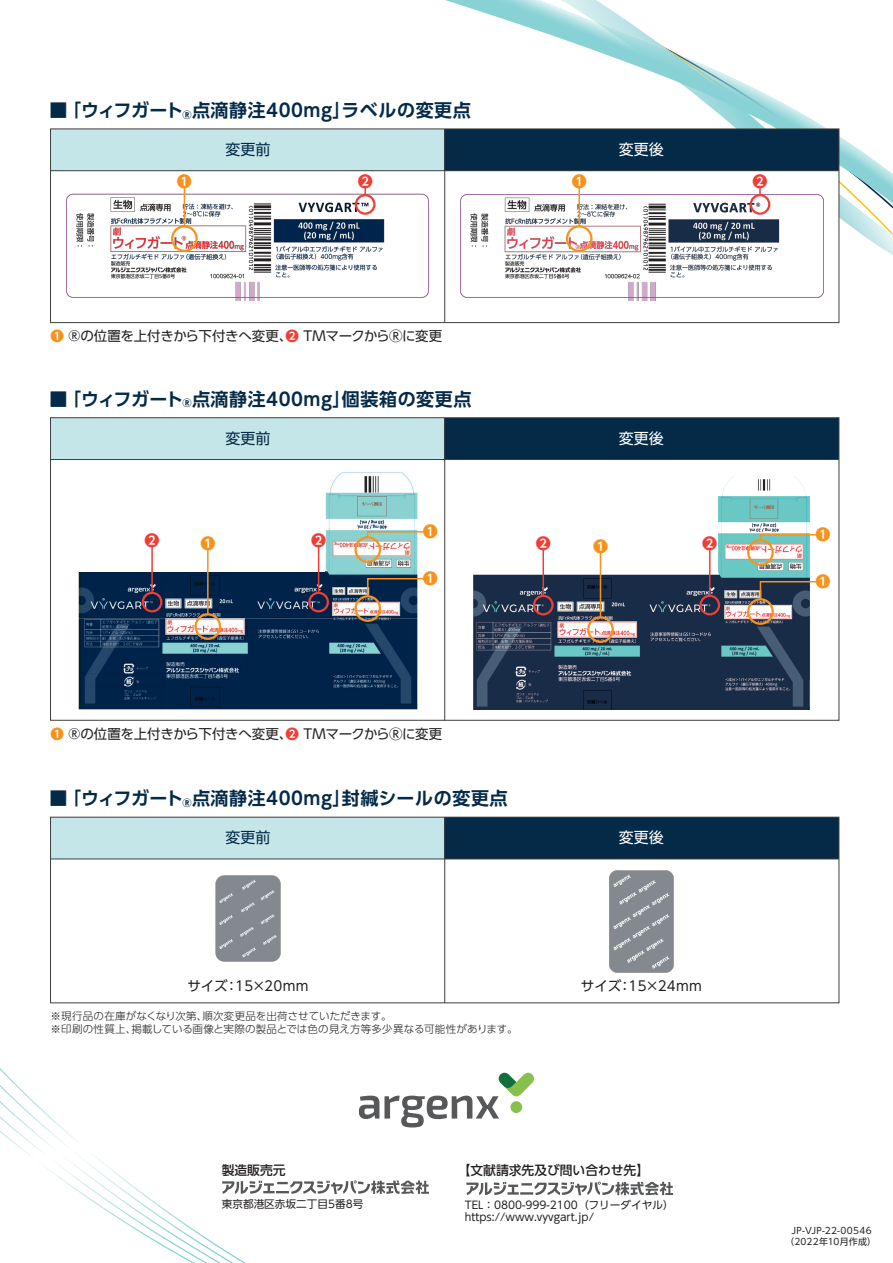
<style>
.page{position:relative;width:893px;height:1263px;background:#fff}
.page>*{position:absolute;margin:0;border:0;box-sizing:border-box;transform-origin:0 0}
.t1{font:700 18px "UD Shin Go Pr 6 N De";letter-spacing:.03em;color:#042a48}
.t2{font:15px "UD Shin Go Pr 6 N";color:#042a48}
.t3{font:15px "UD Shin Go Pr 6 N";color:#fff}
.t4{font:700 15px "UD Shin Go Pr 6 N De";color:#f7931d}
.t5{font:700 15px "UD Shin Go Pr 6 N De";color:#ee3e35}
.t6{font:13.5px "UD Shin Go Pr 6 N";letter-spacing:-.015em;color:#231f20}
.t7{font:13.5px "UD Shin Go Pr 6 N";letter-spacing:.025em;color:#231f20}
.t8{font:500 12.75px "UD Shin Go Pro";color:#231f20}
.t9{font:10.65px/12.8px "UD Shin Go Pro";color:#231f20}
.t10{font:300 10.5px/13.5px "UD Shin Go Pr 6 N";letter-spacing:.015em;color:#231f20}
.t11{font:9px/10.8px "UD Shin Go Pro";letter-spacing:.03em;color:#231f20;text-align:center}
.s1{font-family:"UD Shin Go Pr 6 N De";font-weight:700;color:#f7931d}
.s2{font-family:"UD Shin Go Pr 6 N De";font-weight:700;color:#ee3e35}
</style>
<div class="page">
<svg style="left:50px;top:0;width:843px;height:324px"></svg>
<img style="left:473px;top:476px;width:337px;height:233px">
<div style="left:51px;top:129px;width:788px;height:194px;background:#fff"></div>
<div style="left:51px;top:129px;width:394px;height:42px;background:#c4e6e9"></div>
<div style="left:445px;top:129px;width:394px;height:42px;background:#042a48"></div>
<hr style="left:444px;top:129px;width:1px;height:194px;background:#3e3e3f">
<div style="left:50px;top:129px;width:789px;height:194px;border:1px solid #3e3e3f"></div>
<hr style="left:51px;top:170px;width:788px;height:1px;background:#3e3e3f">
<img style="left:66px;top:187px;width:363px;height:114px">
<img style="left:461px;top:195px;width:362px;height:106px">
<div style="left:355px;top:194px;width:21px;height:21px;border:2px solid #ee3e35;border-radius:50%"></div>
<div style="left:171px;top:225px;width:27px;height:27px;border:2px solid #f7931d;border-radius:50%"></div>
<div style="left:51px;top:418px;width:394px;height:41px;background:#c4e6e9"></div>
<div style="left:445px;top:418px;width:394px;height:41px;background:#042a48"></div>
<hr style="left:444px;top:418px;width:1px;height:303px;background:#3e3e3f">
<hr style="left:51px;top:459px;width:788px;height:1px;background:#3e3e3f">
<div style="left:51px;top:817px;width:394px;height:42px;background:#c4e6e9"></div>
<div style="left:445px;top:817px;width:394px;height:42px;background:#042a48"></div>
<hr style="left:444px;top:817px;width:1px;height:186px;background:#3e3e3f">
<div style="left:50px;top:817px;width:789px;height:186px;border:1px solid #3e3e3f"></div>
<hr style="left:51px;top:859px;width:788px;height:1px;background:#3e3e3f">
<img style="left:79px;top:472px;width:338px;height:237px">
<div style="left:194px;top:613px;width:27px;height:27px;border:2px solid #f7931d;border-radius:50%"></div>
<div style="left:354px;top:595px;width:27px;height:27px;border:2px solid #f7931d;border-radius:50%"></div>
<div style="left:354px;top:536px;width:27px;height:27px;border:2px solid #f7931d;border-radius:50%"></div>
<div style="left:142px;top:592px;width:20px;height:20px;border:2px solid #ee3e35;border-radius:50%"></div>
<div style="left:308px;top:592px;width:21px;height:20px;border:2px solid #ee3e35;border-radius:50%"></div>
<img style="left:215px;top:875px;width:66px;height:87px">
<img style="left:610px;top:870px;width:63px;height:102px">
<hr style="left:184px;top:187px;width:1px;height:39px;background:#f7931d">
<svg style="left:364px;top:187px;width:2px;height:8px"></svg>
<svg style="left:366px;top:577px;width:60px;height:21px"></svg>
<svg style="left:366px;top:530px;width:60px;height:9px"></svg>
<div style="left:747px;top:539px;width:27px;height:27px;border:2px solid #f7931d;border-radius:50%"></div>
<svg style="left:759px;top:533px;width:60px;height:9px"></svg>
<div style="left:750px;top:194px;width:20px;height:21px;border:2px solid #ee3e35;border-radius:50%"></div>
<div style="left:566px;top:225px;width:27px;height:27px;border:2px solid #f7931d;border-radius:50%"></div>
<hr style="left:578px;top:187px;width:2px;height:39px;background:#f7931d">
<svg style="left:759px;top:187px;width:2px;height:8px"></svg>
<div style="left:587px;top:616px;width:27px;height:27px;border:2px solid #f7931d;border-radius:50%"></div>
<div style="left:747px;top:598px;width:27px;height:27px;border:2px solid #f7931d;border-radius:50%"></div>
<div style="left:533px;top:595px;width:21px;height:20px;border:2px solid #ee3e35;border-radius:50%"></div>
<div style="left:699px;top:595px;width:21px;height:20px;border:2px solid #ee3e35;border-radius:50%"></div>
<hr style="left:600px;top:552px;width:1px;height:65px;background:#f7931d">
<svg style="left:759px;top:580px;width:60px;height:21px"></svg>
<hr style="left:542px;top:549px;width:2px;height:46px;background:#ee3e35">
<hr style="left:709px;top:549px;width:1px;height:46px;background:#ee3e35">
<div style="left:80px;top:527px;width:245px;height:44px;background:#fff"></div>
<hr style="left:207px;top:549px;width:2px;height:65px;background:#f7931d">
<hr style="left:151px;top:546px;width:2px;height:46px;background:#ee3e35">
<hr style="left:318px;top:546px;width:1px;height:48px;background:#ee3e35">
<div style="left:537px;top:537px;width:13px;height:13px;background:#fff;border-radius:50%"></div>
<div style="left:703px;top:537px;width:13px;height:13px;background:#fff;border-radius:50%"></div>
<svg style="left:0;top:1073px;width:673px;height:190px"></svg>
<p class="t1" style="left:49px;top:96px;width:423px">■「ウィフガート<sub>®</sub>点滴静注400mg」ラベルの変更点</p>
<p class="t4" style="left:177px;top:169px;width:16px">❶</p>
<p class="t2" style="left:225px;top:137px;width:46px">変更前</p>
<p class="t5" style="left:358px;top:169px;width:16px">❷</p>
<p class="t6" style="left:51px;top:325px;width:393px"><span class="s1">❶</span> ®の位置を上付きから下付きへ変更、<span class="s2">❷</span> TMマークからⓇに変更</p>
<p class="t1" style="left:49px;top:384px;width:423px">■「ウィフガート<sub>®</sub>点滴静注400mg」個装箱の変更点</p>
<p class="t2" style="left:225px;top:426px;width:46px">変更前</p>
<p class="t3" style="left:619px;top:137px;width:46px">変更後</p>
<p class="t4" style="left:572px;top:169px;width:16px">❶</p>
<p class="t5" style="left:752px;top:169px;width:16px">❷</p>
<p class="t3" style="left:619px;top:426px;width:46px">変更後</p>
<p class="t4" style="left:423px;top:519px;width:16px">❶</p>
<p class="t4" style="left:816px;top:522px;width:16px">❶</p>
<p class="t5" style="left:145px;top:528px;width:16px">❷</p>
<p class="t4" style="left:200px;top:531px;width:16px">❶</p>
<p class="t5" style="left:311px;top:528px;width:16px">❷</p>
<p class="t5" style="left:536px;top:531px;width:16px">❷</p>
<p class="t5" style="left:702px;top:531px;width:16px">❷</p>
<p class="t4" style="left:593px;top:534px;width:16px">❶</p>
<p class="t4" style="left:423px;top:566px;width:16px">❶</p>
<p class="t6" style="left:51px;top:723px;width:393px"><span class="s1">❶</span> ®の位置を上付きから下付きへ変更、<span class="s2">❷</span> TMマークからⓇに変更</p>
<p class="t1" style="left:49px;top:784px;width:460px">■「ウィフガート<sub>®</sub>点滴静注400mg」封緘シールの変更点</p>
<p class="t2" style="left:225px;top:825px;width:46px">変更前</p>
<p class="t3" style="left:619px;top:825px;width:46px">変更後</p>
<p class="t7" style="left:187px;top:975px;width:123px">サイズ：15×20mm</p>
<p class="t10" style="left:51px;top:1008px;width:469px">※現行品の在庫がなくなり次第、順次変更品を出荷させていただきます。<br>※印刷の性質上、掲載している画像と実際の製品とでは色の見え方等多少異なる可能性があります。</p>
<p class="t7" style="left:581px;top:975px;width:123px">サイズ：15×24mm</p>
<p class="t8" style="left:222px;top:1159px;width:65px">製造販売元</p>
<p class="t9" style="left:222px;top:1198px;width:143px">東京都港区赤坂二丁目5番8号</p>
<p class="t8" style="left:458px;top:1159px;width:193px">【文献請求先及び問い合わせ先】</p>
<p class="t9" style="left:465px;top:1198px;width:210px">TEL：0800-999-2100（フリーダイヤル）https://www.vyvgart.jp/</p>
<p class="t4" style="left:816px;top:569px;width:16px">❶</p>
<p class="t11" style="left:785px;top:1225px;width:92px">JP-VJP-22-00546（2022年10月作成）</p>
</div>
